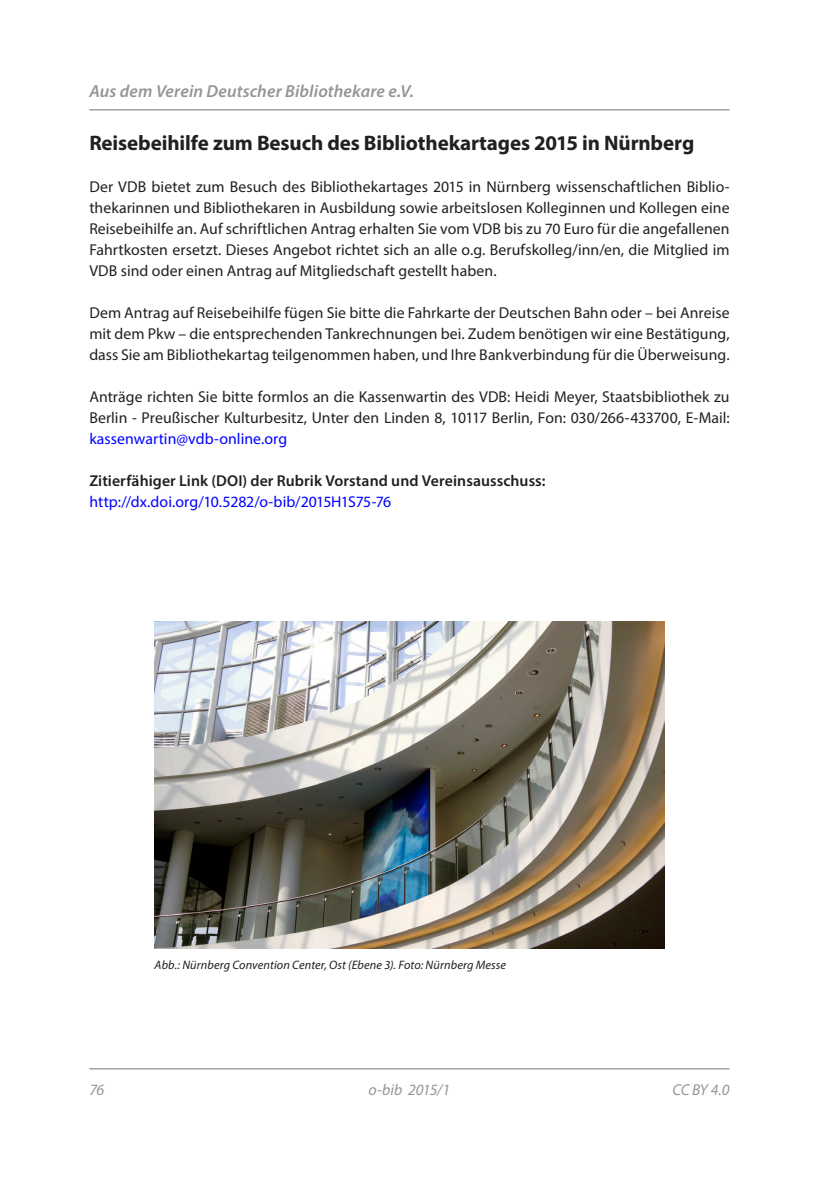
<style>
.page{position:relative;width:819px;height:1191px;background:#fff}
.page>*{position:absolute;margin:0;border:0;box-sizing:border-box;transform-origin:0 0}
.t1{font:700 21px "Myriad Pro";letter-spacing:-.005em;color:#231f20}
.t2{font:italic 600 17.5px "Myriad Pro";letter-spacing:.01em;color:#939598}
.t3{font:15.75px/21px "Myriad Pro";letter-spacing:.005em;color:#231f20;text-align:justify}
.t4{font:15.75px "Myriad Pro";color:#00f}
.t5{font:600 15.75px "Myriad Pro";letter-spacing:.005em;color:#231f20}
.t6{font:italic 15.75px "Myriad Pro";letter-spacing:-.03em;color:#939598}
.t7{font:italic 12.25px "Myriad Pro";letter-spacing:.01em;color:#231f20}
</style>
<div class="page">
<hr style="left:89px;top:109px;width:640px;height:1px;background:#939598">
<hr style="left:89px;top:1068px;width:640px;height:1px;background:#939598">
<img style="left:155px;top:622px;width:509px;height:326px">
<p class="t2" style="left:89px;top:80px;width:326px">Aus dem Verein Deutscher Bibliothekare e.V.</p>
<h1 class="t1" style="left:89px;top:129px;width:606px">Reisebeihilfe zum Besuch des Bibliothekartages 2015 in Nürnberg</h1>
<p class="t3" style="left:89px;top:176px;width:641px">Der VDB bietet zum Besuch des Bibliothekartages 2015 in Nürnberg wissenschaftlichen Biblio&shy;thekarinnen und Bibliothekaren in Ausbildung sowie arbeitslosen Kolleginnen und Kollegen eine Reisebeihilfe an. Auf schriftlichen Antrag erhalten Sie vom VDB bis zu 70 Euro für die angefallenen Fahrtkosten ersetzt. Dieses Angebot richtet sich an alle o.g. Berufskolleg/inn/en, die Mitglied im VDB sind oder einen Antrag auf Mitgliedschaft gestellt haben.</p>
<p class="t3" style="left:89px;top:302px;width:641px">Dem Antrag auf Reisebeihilfe fügen Sie bitte die Fahrkarte der Deutschen Bahn oder – bei Anreise mit dem Pkw – die entsprechenden Tankrechnungen bei. Zudem benötigen wir eine Bestätigung, dass Sie am Bibliothekartag teilgenommen haben, und Ihre Bankverbindung für die Überweisung.</p>
<p class="t3" style="left:89px;top:386px;width:641px">Anträge richten Sie bitte formlos an die Kassenwartin des VDB: Heidi Meyer, Staatsbibliothek zu<br>Berlin - Preußischer Kulturbesitz, Unter den Linden 8, 10117 Berlin, Fon: 030/266-433700, E-Mail:</p>
<p class="t4" style="left:89px;top:429px;width:199px">kassenwartin@vdb-online.org</p>
<p class="t5" style="left:89px;top:471px;width:457px">Zitierfähiger Link (DOI) der Rubrik Vorstand und Vereinsausschuss:</p>
<p class="t4" style="left:89px;top:492px;width:303px">http://dx.doi.org/10.5282/o-bib/2015H1S75-76</p>
<p class="t7" style="left:155px;top:957px;width:353px">Abb.: Nürnberg Convention Center, Ost (Ebene 3). Foto: Nürnberg Messe</p>
<p class="t6" style="left:89px;top:1080px;width:16px">76</p>
<p class="t6" style="left:368px;top:1080px;width:83px">o-bib 2015/1</p>
<p class="t6" style="left:672px;top:1080px;width:58px">CC BY 4.0</p>
</div>
